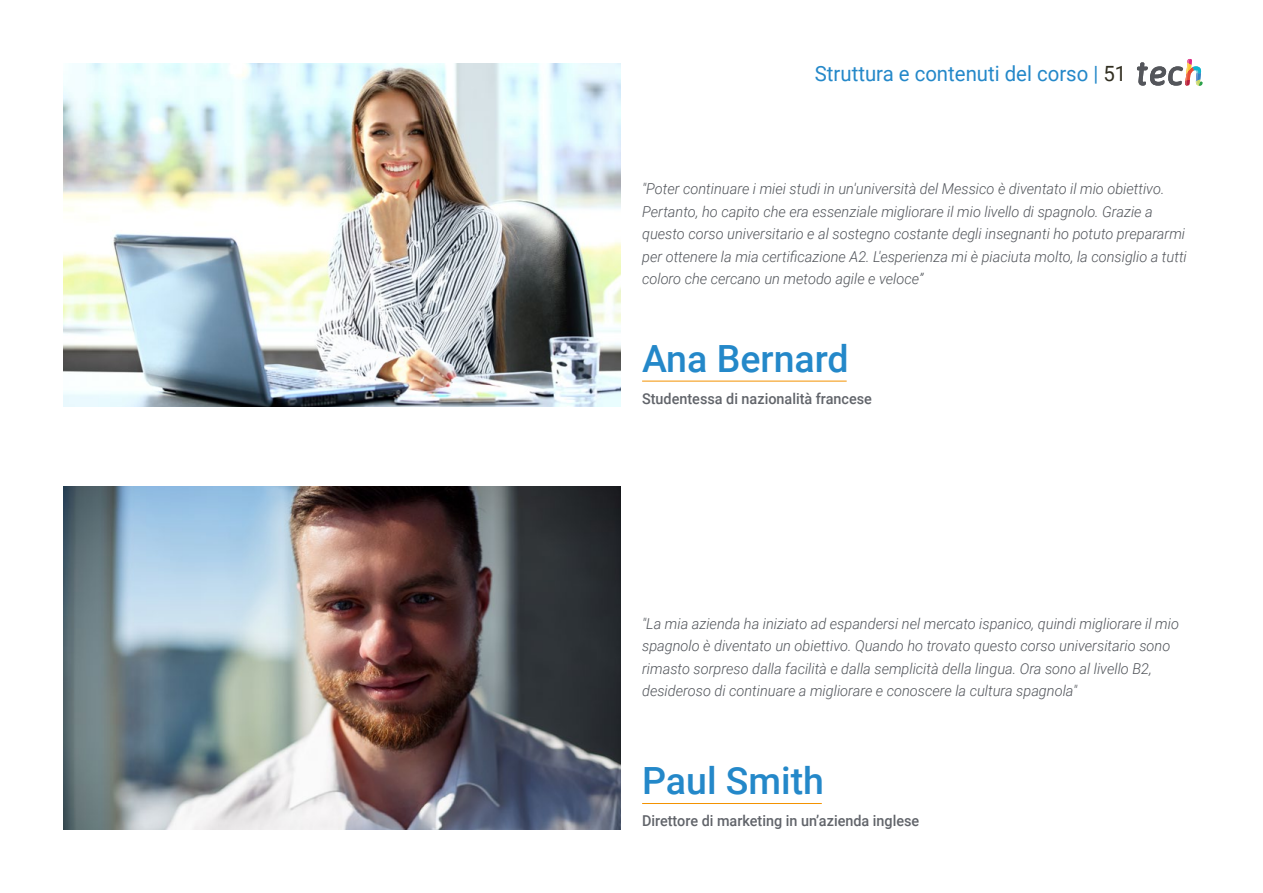
<style>
.page{position:relative;width:1263px;height:893px;background:#fff}
.page>*{position:absolute;margin:0;border:0;box-sizing:border-box;transform-origin:0 0}
.t1{font:500 37.5px "Roboto";color:#2488c9}
.t2{font:21px "Roboto";color:#2488c9}
.t3{font:italic 300 15px/22.5px "Roboto";color:#52555b}
.t4{font:500 15px "Roboto";color:#61646a;scale:.96 1}
.s1{color:#312e20}
</style>
<div class="page">
<svg style="left:1137px;top:59px;width:65px;height:27px"></svg>
<hr style="left:642px;top:381px;width:205px;height:1px;background:#f39200">
<img style="left:64px;top:64px;width:557px;height:343px">
<hr style="left:642px;top:803px;width:180px;height:1px;background:#f39200">
<img style="left:64px;top:486px;width:557px;height:343px">
<h2 class="t2" style="left:815px;top:59px;width:313px">Struttura e contenuti del corso | <span class="s1">51</span></h2>
<p class="t3" style="left:642px;top:177px;width:546px">"Poter continuare i miei studi in un'università del Messico è diventato il mio obiettivo.<br>Pertanto, ho capito che era essenziale migliorare il mio livello di spagnolo. Grazie a questo corso universitario e al sostegno costante degli insegnanti ho potuto prepararmi per ottenere la mia certificazione A2. L'esperienza mi è piaciuta molto, la consiglio a tutti coloro che cercano un metodo agile e veloce”</p>
<h1 class="t1" style="left:642px;top:332px;width:208px">Ana Bernard</h1>
<p class="t4" style="left:642px;top:388px;width:241px">Studentessa di nazionalità francese</p>
<p class="t3" style="left:642px;top:611px;width:538px">"La mia azienda ha iniziato ad espandersi nel mercato ispanico, quindi migliorare il mio spagnolo è diventato un obiettivo. Quando ho trovato questo corso universitario sono rimasto sorpreso dalla facilità e dalla semplicità della lingua. Ora sono al livello B2, desideroso di continuare a migliorare e conoscere la cultura spagnola"</p>
<h1 class="t1" style="left:642px;top:754px;width:183px">Paul Smith</h1>
<p class="t4" style="left:642px;top:810px;width:290px">Direttore di marketing in un’azienda inglese</p>
</div>
